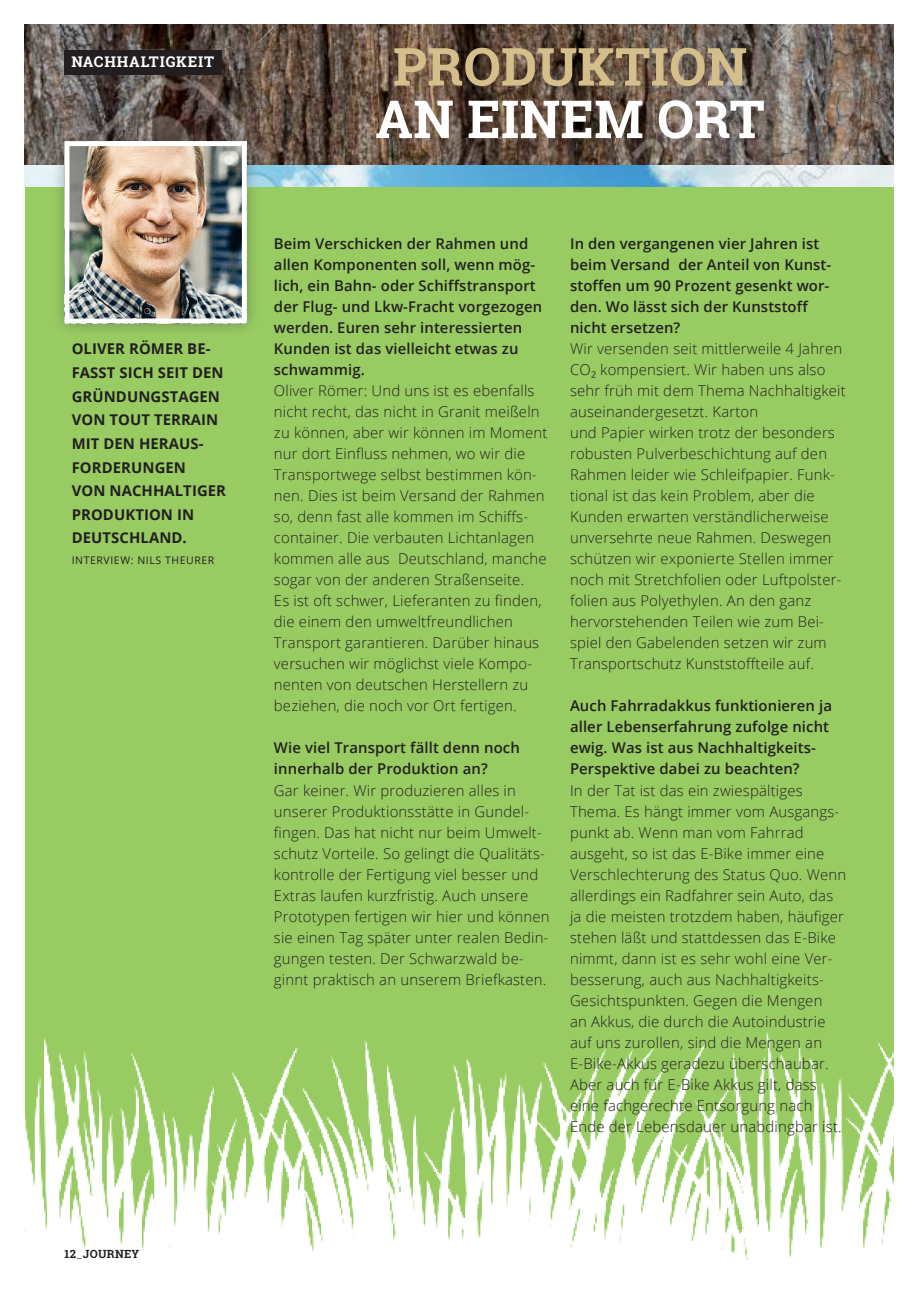
<style>
.page{position:relative;width:918px;height:1290px;background:#fff}
.page>*{position:absolute;margin:0;border:0;box-sizing:border-box;transform-origin:0 0}
.TT_Head_RobotoSlab_l{font:700 52.5px/52.5px "Roboto Slab";letter-spacing:.005em;color:#d3be8c;text-align:center}
.TT_Fliess_OpenSans_l{font:300 14.88px/21px "Open Sans";letter-spacing:.015em;color:#231f20}
.TT_Interview_Frage_O{font:600 14.88px/21px "Open Sans";letter-spacing:.01em;color:#231f20}
.TT_Einleit_OpenSans{font:700 14.88px/23.6px "Open Sans";letter-spacing:.005em;color:#231f20}
.TT_Einleit_OpenSans-2{font:700 14.88px "Roboto Slab";letter-spacing:.055em;color:#fff}
.t1{font:700 11.38px "Roboto Slab";letter-spacing:.02em;color:#231f20}
.TT_Einleit_OpenSans-3{font:10.5px "Open Sans";letter-spacing:.055em;color:#231f20}
.s1{font-weight:300}
.s2{color:#fff}
</style>
<div class="page">
<div style="left:25px;top:25px;width:868px;height:1240px;background:#98cc63"></div>
<img style="left:25px;top:25px;width:868px;height:161px">
<img style="left:25px;top:1032px;width:868px;height:233px">
<div style="left:64px;top:50px;width:158px;height:24px;background:#231f20"></div>
<div style="left:51px;top:128px;width:209px;height:209px;background:#231f20;opacity:.35"></div>
<img style="left:70px;top:147px;width:171px;height:170px">
<div style="left:64px;top:141px;width:183px;height:182px;border:5px solid #fff"></div>
<p class="TT_Einleit_OpenSans-2" style="left:71px;top:52px;width:144px">NACHHALTIGKEIT</p>
<p class="TT_Einleit_OpenSans" style="left:72px;top:337px;width:156px">OLIVER RÖMER BE-<br>FASST SICH SEIT DEN<br>GRÜNDUNGSTAGEN<br>VON TOUT TERRAIN<br>MIT DEN HERAUS-<br>FORDERUNGEN<br>VON NACHHALTIGER<br>PRODUKTION IN<br>DEUTSCHLAND.</p>
<p class="TT_Einleit_OpenSans-3" style="left:72px;top:553px;width:144px">INTERVIEW: NILS THEURER</p>
<p class="t1" style="left:64px;top:1245px;width:76px">12<span class="s1">_</span>JOURNEY</p>
<p class="TT_Head_RobotoSlab_l" style="left:375px;top:40px;width:391px">PRODUKTION<br><span class="s2">AN EINEM ORT</span></p>
<p class="TT_Interview_Frage_O" style="left:274px;top:233px;width:270px">Beim Verschicken der Rahmen und allen Komponenten soll, wenn mög&shy;lich, ein Bahn- oder Schiffstransport der Flug- und Lkw-Fracht vorgezogen werden. Euren sehr interessierten<br>Kunden ist das vielleicht etwas zu schwammig.</p>
<p class="TT_Fliess_OpenSans_l" style="left:274px;top:380px;width:275px">Oliver Römer: Und uns ist es ebenfalls nicht recht, das nicht in Granit meißeln zu können, aber wir können im Moment nur dort Einfluss nehmen, wo wir die Transportwege selbst bestimmen kön&shy;nen. Dies ist beim Versand der Rahmen so, denn fast alle kommen im Schiffs&shy;container. Die verbauten Lichtanlagen kommen alle aus Deutschland, manche sogar von der anderen Straßenseite.<br>Es ist oft schwer, Lieferanten zu finden, die einem den umweltfreundlichen Transport garantieren. Darüber hinaus versuchen wir möglichst viele Kompo&shy;nenten von deutschen Herstellern zu beziehen, die noch vor Ort fertigen.</p>
<p class="TT_Interview_Frage_O" style="left:274px;top:737px;width:247px">Wie viel Transport fällt denn noch innerhalb der Produktion an?</p>
<p class="TT_Fliess_OpenSans_l" style="left:274px;top:779px;width:277px">Gar keiner. Wir produzieren alles in unserer Produktionsstätte in Gundel&shy;fingen. Das hat nicht nur beim Umwelt&shy;schutz Vorteile. So gelingt die Qualitäts&shy;kontrolle der Fertigung viel besser und Extras laufen kurzfristig. Auch unsere Prototypen fertigen wir hier und können sie einen Tag später unter realen Bedin&shy;gungen testen. Der Schwarzwald be&shy;ginnt praktisch an unserem Briefkasten.</p>
<p class="TT_Interview_Frage_O" style="left:570px;top:233px;width:263px">In den vergangenen vier Jahren ist beim Versand der Anteil von Kunst&shy;stoffen um 90 Prozent gesenkt wor&shy;den. Wo lässt sich der Kunststoff nicht ersetzen?</p>
<p class="TT_Fliess_OpenSans_l" style="left:570px;top:338px;width:274px">Wir versenden seit mittlerweile 4 Jahren<br>CO</p>
<p class="TT_Fliess_OpenSans_l" style="left:591px;top:366px;width:6px">²</p>
<p class="TT_Fliess_OpenSans_l" style="left:570px;top:359px;width:277px;text-indent:30px">kompensiert. Wir haben uns also sehr früh mit dem Thema Nachhaltigkeit auseinandergesetzt. Karton<br>und Papier wirken trotz der besonders robusten Pulverbeschichtung auf den Rahmen leider wie Schleifpapier. Funk&shy;tional ist das kein Problem, aber die Kunden erwarten verständlicherweise unversehrte neue Rahmen. Deswegen schützen wir exponierte Stellen immer noch mit Stretchfolien oder Luftpolster&shy;folien aus Polyethylen. An den ganz hervorstehenden Teilen wie zum Bei&shy;spiel den Gabelenden setzen wir zum Transportschutz Kunststoffteile auf.</p>
<p class="TT_Interview_Frage_O" style="left:570px;top:695px;width:263px">Auch Fahrradakkus funktionieren ja aller Lebenserfahrung zufolge nicht ewig. Was ist aus Nachhaltigkeits-Perspektive dabei zu beachten?</p>
<p class="TT_Fliess_OpenSans_l" style="left:570px;top:779px;width:278px">In der Tat ist das ein zwiespältiges Thema. Es hängt immer vom Ausgangs&shy;punkt ab. Wenn man vom Fahrrad ausgeht, so ist das E-Bike immer eine Verschlechterung des Status Quo. Wenn allerdings ein Radfahrer sein Auto, das ja die meisten trotzdem haben, häufiger stehen läßt und stattdessen das E-Bike nimmt, dann ist es sehr wohl eine Ver&shy;besserung, auch aus Nachhaltigkeits-Gesichtspunkten. Gegen die Mengen<br>an Akkus, die durch die Autoindustrie auf uns zurollen, sind die Mengen an E-Bike-Akkus geradezu überschaubar.<br>Aber auch für E-Bike Akkus gilt, dass eine fachgerechte Entsorgung nach Ende der Lebensdauer unabdingbar ist.</p>
</div>
